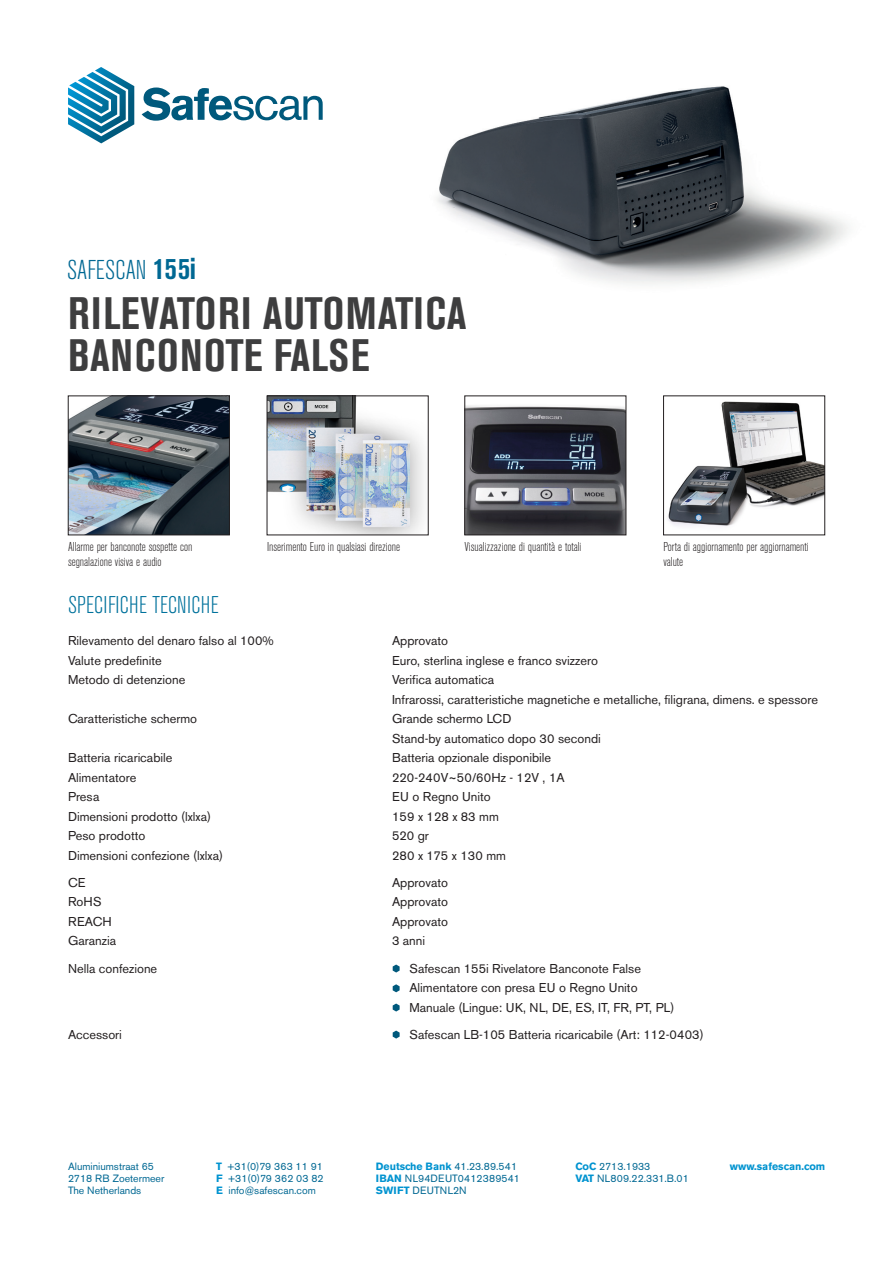
<style>
.page{position:relative;width:893px;height:1263px;background:#fff}
.page>*{position:absolute;margin:0;border:0;box-sizing:border-box;transform-origin:0 0}
.t1{font:700 condensed 45px "Akzidenz Grotesk BE";letter-spacing:.02em;color:#3e3e3f}
.t2{font:300 condensed 27px "Akzidenz Grotesk BE";color:#006893}
.t3{font:300 condensed 24px "Akzidenz Grotesk BE";letter-spacing:.01em;color:#00729c}
.t4{font:12.75px "Akzidenz Grotesk BE";color:#231f20}
.t5{font:300 condensed 12.75px/15.3px "Akzidenz Grotesk BE";color:#231f20}
.t6{font:10.5px "Akzidenz Grotesk BE";color:#006893}
.t7{font:700 10.5px "Akzidenz Grotesk BE";color:#0093d0}
.s1{font-weight:700;font-size:30px}
.s2{font-weight:700;color:#0093d0}
.s3{font-weight:400;color:#006893}
</style>
<div class="page">
<img style="left:437px;top:86px;width:411px;height:198px">
<svg style="left:68px;top:67px;width:66px;height:76px"></svg>
<svg style="left:142px;top:88px;width:181px;height:33px"></svg>
<img style="left:668px;top:401px;width:155px;height:125px">
<div style="left:663px;top:396px;width:162px;height:139px;border:1px solid #231f20"></div>
<img style="left:467px;top:405px;width:157px;height:128px">
<div style="left:465px;top:396px;width:161px;height:139px;border:1px solid #231f20"></div>
<svg style="left:393px;top:964px;width:7px;height:8px"></svg>
<svg style="left:393px;top:984px;width:7px;height:8px"></svg>
<svg style="left:393px;top:1003px;width:7px;height:8px"></svg>
<img style="left:269px;top:398px;width:155px;height:135px">
<img style="left:70px;top:398px;width:158px;height:135px">
<div style="left:68px;top:396px;width:162px;height:139px;border:1px solid #231f20"></div>
<svg style="left:393px;top:1030px;width:7px;height:8px"></svg>
<p class="t2" style="left:67px;top:255px;width:130px">SAFESCAN <span class="s1">155i</span></p>
<p class="t1" style="left:68px;top:287px;width:400px">RILEVATORI AUTOMATICA</p>
<p class="t1" style="left:68px;top:329px;width:303px">BANCONOTE FALSE</p>
<p class="t5" style="left:68px;top:539px;width:126px">Allarme per banconote sospette con</p>
<p class="t5" style="left:267px;top:539px;width:134px">Inserimento Euro in qualsiasi direzione</p>
<p class="t5" style="left:68px;top:555px;width:95px">segnalazione visiva e audio</p>
<p class="t5" style="left:465px;top:539px;width:118px">Visualizzazione di quantità e totali</p>
<p class="t5" style="left:663px;top:539px;width:147px">Porta di aggiornamento per aggiornamenti valute</p>
<p class="t3" style="left:68px;top:592px;width:152px">SPECIFICHE TECNICHE</p>
<p class="t4" style="left:68px;top:633px;width:207px">Rilevamento del denaro falso al 100%</p>
<p class="t4" style="left:392px;top:633px;width:58px">Approvato</p>
<p class="t4" style="left:68px;top:653px;width:95px">Valute predefinite</p>
<p class="t4" style="left:392px;top:653px;width:207px">Euro, sterlina inglese e franco svizzero</p>
<p class="t4" style="left:68px;top:672px;width:119px">Metodo di detenzione</p>
<p class="t4" style="left:392px;top:672px;width:104px">Verifica automatica</p>
<p class="t4" style="left:392px;top:692px;width:427px">Infrarossi, caratteristiche magnetiche e metalliche, filigrana, dimens. e spessore</p>
<p class="t4" style="left:68px;top:711px;width:131px">Caratteristiche schermo</p>
<p class="t4" style="left:392px;top:711px;width:121px">Grande schermo LCD</p>
<p class="t4" style="left:392px;top:731px;width:210px">Stand-by automatico dopo 30 secondi</p>
<p class="t4" style="left:68px;top:750px;width:106px">Batteria ricaricabile</p>
<p class="t4" style="left:392px;top:750px;width:161px">Batteria opzionale disponibile</p>
<p class="t4" style="left:68px;top:770px;width:70px">Alimentatore</p>
<p class="t4" style="left:392px;top:770px;width:174px">220-240V~50/60Hz - 12V , 1A</p>
<p class="t4" style="left:68px;top:789px;width:33px">Presa</p>
<p class="t4" style="left:392px;top:789px;width:100px">EU o Regno Unito</p>
<p class="t4" style="left:68px;top:809px;width:145px">Dimensioni prodotto (lxlxa)</p>
<p class="t4" style="left:392px;top:809px;width:108px">159 x 128 x 83 mm</p>
<p class="t4" style="left:68px;top:828px;width:79px">Peso prodotto</p>
<p class="t4" style="left:392px;top:828px;width:38px">520 gr</p>
<p class="t4" style="left:68px;top:848px;width:157px">Dimensioni confezione (lxlxa)</p>
<p class="t4" style="left:392px;top:848px;width:115px">280 x 175 x 130 mm</p>
<p class="t4" style="left:68px;top:875px;width:19px">CE</p>
<p class="t4" style="left:392px;top:875px;width:58px">Approvato</p>
<p class="t4" style="left:68px;top:894px;width:35px">RoHS</p>
<p class="t4" style="left:392px;top:894px;width:58px">Approvato</p>
<p class="t4" style="left:68px;top:914px;width:45px">REACH</p>
<p class="t4" style="left:392px;top:914px;width:58px">Approvato</p>
<p class="t4" style="left:68px;top:933px;width:50px">Garanzia</p>
<p class="t4" style="left:392px;top:933px;width:35px">3 anni</p>
<p class="t4" style="left:68px;top:960px;width:91px">Nella confezione</p>
<p class="t4" style="left:409px;top:960px;width:233px">Safescan 155i Rivelatore Banconote False</p>
<p class="t4" style="left:409px;top:980px;width:230px">Alimentatore con presa EU o Regno Unito</p>
<p class="t4" style="left:409px;top:999px;width:267px">Manuale (Lingue: UK, NL, DE, ES, IT, FR, PT, PL)</p>
<p class="t4" style="left:68px;top:1026px;width:55px">Accessori</p>
<p class="t4" style="left:409px;top:1026px;width:296px">Safescan LB-105 Batteria ricaricabile (Art: 112-0403)</p>
<p class="t6" style="left:68px;top:1160px;width:87px">Aluminiumstraat 65</p>
<p class="t6" style="left:68px;top:1172px;width:98px">2718 RB Zoetermeer</p>
<p class="t6" style="left:68px;top:1184px;width:75px">The Netherlands</p>
<p class="t6" style="left:216px;top:1160px;width:108px"><span class="s2">T</span> +31(0)79 363 11 91</p>
<p class="t6" style="left:216px;top:1172px;width:109px"><span class="s2">F</span> +31(0)79 362 03 82</p>
<p class="t6" style="left:216px;top:1184px;width:101px"><span class="s2">E</span> info@safescan.com</p>
<p class="t7" style="left:376px;top:1160px;width:143px">Deutsche Bank <span class="s3">41.23.89.541</span></p>
<p class="t6" style="left:376px;top:1172px;width:146px"><span class="s2">IBAN</span> NL94DEUT0412389541</p>
<p class="t6" style="left:376px;top:1184px;width:92px"><span class="s2">SWIFT</span> DEUTNL2N</p>
<p class="t6" style="left:575px;top:1160px;width:77px"><span class="s2">CoC</span> 2713.1933</p>
<p class="t6" style="left:575px;top:1172px;width:115px"><span class="s2">VAT</span> NL809.22.331.B.01</p>
<p class="t7" style="left:730px;top:1160px;width:97px">www.safescan.com</p>
</div>
